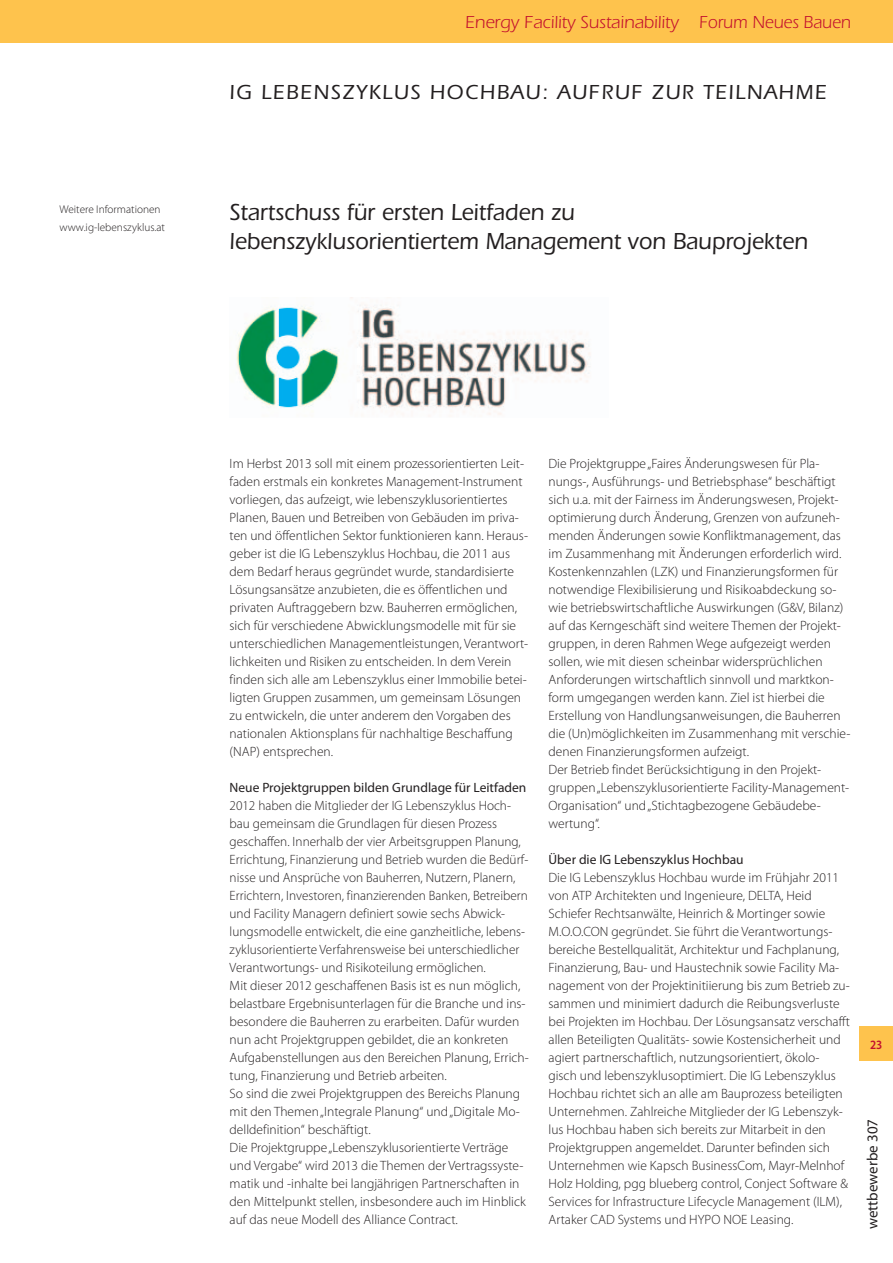
<style>
.page{position:relative;width:893px;height:1263px;background:#fff}
.page>*{position:absolute;margin:0;border:0;box-sizing:border-box;transform-origin:0 0}
.t1{font:500 24px/28.8px "ITC Eras Std";color:#231f20;scale:.95 1}
.t2{font:500 21px "ITC Eras Std";letter-spacing:.075em;color:#231f20}
.t3{font:18px "ITC Eras Std";color:#c3102e}
.t4{font:15px "Myriad Pro";color:#231f20}
.t5{font:300 13.5px/18px "Myriad Pro";color:#231f20}
.t6{font:13.5px "Myriad Pro";color:#231f20}
.t7{font:600 12.75px "Myriad Pro";color:#c3102e;scale:.9 1}
.t8{font:300 11.25px/18px "Myriad Pro";color:#231f20}
</style>
<div class="page">
<div style="left:0;top:0;width:893px;height:43px;background:#fec34d"></div>
<div style="left:859px;top:1027px;width:34px;height:34px;background:#fec34d"></div>
<img style="left:236px;top:305px;width:354px;height:110px">
<p class="t8" style="left:60px;top:200px;width:107px">Weitere Informationen www.ig-lebenszyklus.at</p>
<h3 class="t3" style="left:465px;top:12px;width:387px">Energy Facility Sustainability Forum Neues Bauen</h3>
<h2 class="t2" style="left:230px;top:80px;width:598px">IG Lebenszyklus Hochbau: Aufruf zur Teilnahme</h2>
<h1 class="t1" style="left:230px;top:198px;width:610px">Startschuss für ersten Leitfaden zu lebenszyklusorientiertem Management von Bauprojekten</h1>
<p class="t5" style="left:230px;top:454px;width:300px">Im Herbst 2013 soll mit einem prozessorientierten Leit&shy;faden erstmals ein konkretes Management-Instrument vorliegen, das aufzeigt, wie lebenszyklusorientiertes Planen, Bauen und Betreiben von Gebäuden im priva&shy;ten und öffentlichen Sektor funktionieren kann. Heraus&shy;geber ist die IG Lebenszyklus Hochbau, die 2011 aus dem Bedarf heraus gegründet wurde, standardisierte Lösungsansätze anzubieten, die es öffentlichen und privaten Auftraggebern bzw. Bauherren ermöglichen, sich für verschiedene Abwicklungsmodelle mit für sie unterschiedlichen Managementleistungen, Verantwort&shy;lichkeiten und Risiken zu entscheiden. In dem Verein finden sich alle am Lebenszyklus einer Immobilie betei&shy;ligten Gruppen zusammen, um gemeinsam Lösungen zu entwickeln, die unter anderem den Vorgaben des nationalen Aktionsplans für nachhaltige Beschaffung (NAP) entsprechen.</p>
<p class="t6" style="left:230px;top:779px;width:298px">Neue Projektgruppen bilden Grundlage für Leitfaden</p>
<p class="t5" style="left:230px;top:796px;width:301px">2012 haben die Mitglieder der IG Lebenszyklus Hoch&shy;bau gemeinsam die Grundlagen für diesen Prozess geschaffen. Innerhalb der vier Arbeitsgruppen Planung, Errichtung, Finanzierung und Betrieb wurden die Bedürf&shy;nisse und Ansprüche von Bauherren, Nutzern, Planern, Errichtern, Investoren, finanzierenden Banken, Betreibern und Facility Managern definiert sowie sechs Abwick&shy;lungsmodelle entwickelt, die eine ganzheitliche, lebens&shy;zyklusorientierte Verfahrensweise bei unterschiedlicher Verantwortungs- und Risikoteilung ermöglichen.<br>Mit dieser 2012 geschaffenen Basis ist es nun möglich, belastbare Ergebnisunterlagen für die Branche und ins&shy;besondere die Bauherren zu erarbeiten. Dafür wurden nun acht Projektgruppen gebildet, die an konkreten Aufgabenstellungen aus den Bereichen Planung, Errich&shy;tung, Finanzierung und Betrieb arbeiten.<br>So sind die zwei Projektgruppen des Bereichs Planung mit den Themen „Integrale Planung“ und „Digitale Mo&shy;delldefinition“ beschäftigt.<br>Die Projektgruppe „Lebenszyklusorientierte Verträge und Vergabe“ wird 2013 die Themen der Vertragssyste&shy;matik und -inhalte bei langjährigen Partnerschaften in den Mittelpunkt stellen, insbesondere auch im Hinblick auf das neue Modell des Alliance Contract.</p>
<p class="t5" style="left:549px;top:454px;width:303px">Die Projektgruppe „Faires Änderungswesen für Pla&shy;nungs-, Ausführungs- und Betriebsphase“ beschäftigt sich u.a. mit der Fairness im Änderungswesen, Projekt&shy;optimierung durch Änderung, Grenzen von aufzuneh&shy;menden Änderungen sowie Konfliktmanagement, das im Zusammenhang mit Änderungen erforderlich wird.<br>Kostenkennzahlen (LZK) und Finanzierungsformen für notwendige Flexibilisierung und Risikoabdeckung so&shy;wie betriebswirtschaftliche Auswirkungen (G&amp;V, Bilanz) auf das Kerngeschäft sind weitere Themen der Projekt&shy;gruppen, in deren Rahmen Wege aufgezeigt werden sollen, wie mit diesen scheinbar widersprüchlichen Anforderungen wirtschaftlich sinnvoll und marktkon&shy;form umgegangen werden kann. Ziel ist hierbei die Erstellung von Handlungsanweisungen, die Bauherren die (Un)möglichkeiten im Zusammenhang mit verschie&shy;denen Finanzierungsformen aufzeigt.<br>Der Betrieb findet Berücksichtigung in den Projekt&shy;gruppen „Lebenszyklusorientierte Facility-Management-Organisation“ und „Stichtagbezogene Gebäudebe&shy;wertung“.</p>
<p class="t6" style="left:549px;top:851px;width:197px">Über die IG Lebenszyklus Hochbau</p>
<p class="t5" style="left:549px;top:868px;width:303px">Die IG Lebenszyklus Hochbau wurde im Frühjahr 2011 von ATP Architekten und Ingenieure, DELTA, Heid Schiefer Rechtsanwälte, Heinrich &amp; Mortinger sowie M.O.O.CON gegründet. Sie führt die Verantwortungs&shy;bereiche Bestellqualität, Architektur und Fachplanung, Finanzierung, Bau- und Haustechnik sowie Facility Ma&shy;nagement von der Projektinitiierung bis zum Betrieb zu&shy;sammen und minimiert dadurch die Reibungsverluste bei Projekten im Hochbau. Der Lösungsansatz verschafft allen Beteiligten Qualitäts- sowie Kostensicherheit und agiert partnerschaftlich, nutzungsorientiert, ökolo&shy;gisch und lebenszyklusoptimiert. Die IG Lebenszyklus Hochbau richtet sich an alle am Bauprozess beteiligten Unternehmen. Zahlreiche Mitglieder der IG Lebenszyk&shy;lus Hochbau haben sich bereits zur Mitarbeit in den Projektgruppen angemeldet. Darunter befinden sich Unternehmen wie Kapsch BusinessCom, Mayr-Melnhof Holz Holding, pgg blueberg control, Conject Software &amp; Services for Infrastructure Lifecycle Management (ILM), Artaker CAD Systems und HYPO NOE Leasing.</p>
<p class="t7" style="left:870px;top:1036px;width:15px">23</p>
<p class="t4" style="left:863px;top:1229px;width:112px;rotate:-90deg">wettbewerbe 307</p>
</div>
